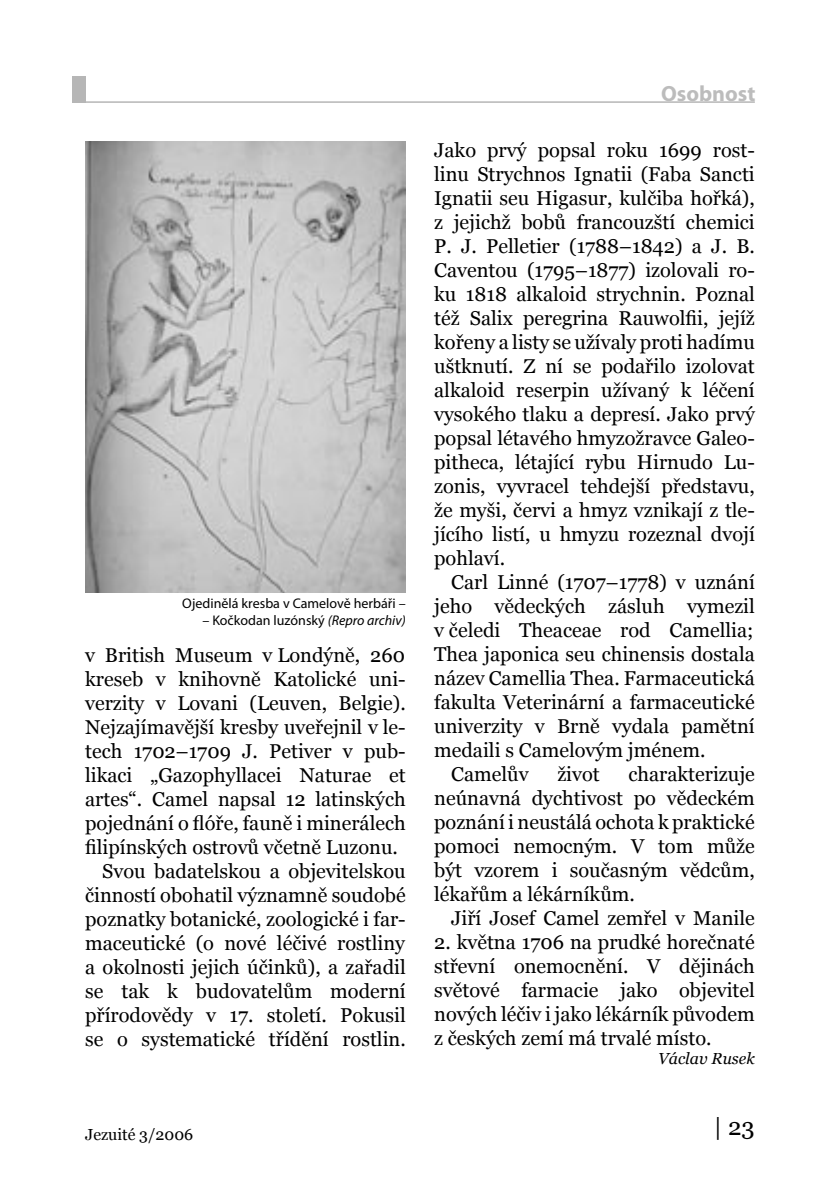
<style>
.page{position:relative;width:840px;height:1191px;background:#fff}
.page>*{position:absolute;margin:0;border:0;box-sizing:border-box;transform-origin:0 0}
.t1{font:24px "Georgia";color:#000}
.t2{font:700 22px "Myriad Pro";color:#bcbcbc}
.AM_bold{font:20px/24px "Georgia";color:#000;text-align:justify}
.t3{font:16px "Georgia";color:#000}
.Podpis_pod_clankem{font:italic 16px "Georgia";color:#000}
.AM_bold-2{font:14px "Myriad Pro";color:#000}
.s1{font-style:italic}
</style>
<div class="page">
<hr style="left:85px;top:101px;width:669px;height:2px;background:#b6b6b6">
<div style="left:72px;top:76px;width:13px;height:26px;background:#b6b6b6"></div>
<img style="left:85px;top:142px;width:320px;height:450px">
<p class="AM_bold-2" style="left:182px;top:596px;width:225px">Ojedinělá kresba v Camelově herbáři –</p>
<p class="AM_bold-2" style="left:202px;top:612px;width:205px">– Kočkodan luzónský <span class="s1">(Repro archiv)</span></p>
<p class="AM_bold" style="left:85px;top:643px;width:322px">v British Museum v Londýně, 260 kreseb v knihovně Katolické uni&shy;verzity v Lovani (Leuven, Belgie).<br>Nejzajímavější kresby uveřejnil v le&shy;tech 1702–1709 J. Petiver v pub&shy;likaci „Gazophyllacei Naturae et artes“. Camel napsal 12 latinských pojednání o flóře, fauně i minerálech filipínských ostrovů včetně Luzonu.</p>
<p class="AM_bold" style="left:85px;top:859px;width:322px;text-indent:17px">Svou badatelskou a objevitelskou činností obohatil významně soudobé poznatky botanické, zoologické i far&shy;maceutické (o nové léčivé rostliny a okolnosti jejich účinků), a zařadil se tak k budovatelům moderní přírodovědy v 17. století. Pokusil se o systematické třídění rostlin.</p>
<p class="t2" style="left:660px;top:81px;width:96px">Osobnost</p>
<p class="AM_bold" style="left:434px;top:138px;width:322px">Jako prvý popsal roku 1699 rost&shy;linu Strychnos Ignatii (Faba Sancti Ignatii seu Higasur, kulčiba hořká), z jejichž bobů francouzští chemici P. J. Pelletier (1788–1842) a J. B.<br>Caventou (1795–1877) izolovali ro&shy;ku 1818 alkaloid strychnin. Poznal též Salix peregrina Rauwolfii, jejíž kořeny a listy se užívaly proti hadímu uštknutí. Z ní se podařilo izolovat alkaloid reserpin užívaný k léčení vysokého tlaku a depresí. Jako prvý popsal létavého hmyzožravce Galeo&shy;pitheca, létající rybu Hirnudo Lu&shy;zonis, vyvracel tehdejší představu, že myši, červi a hmyz vznikají z tle&shy;jícího listí, u hmyzu rozeznal dvojí pohlaví.</p>
<p class="AM_bold" style="left:434px;top:570px;width:322px;text-indent:17px">Carl Linné (1707–1778) v uznání jeho vědeckých zásluh vymezil v čeledi Theaceae rod Camellia; Thea japonica seu chinensis dostala název Camellia Thea. Farmaceutická fakulta Veterinární a farmaceutické univerzity v Brně vydala pamětní medaili s Camelovým jménem.</p>
<p class="AM_bold" style="left:451px;top:762px;width:79px">Camelův</p>
<p class="AM_bold" style="left:557px;top:762px;width:44px">život</p>
<p class="AM_bold" style="left:434px;top:762px;width:322px;text-indent:194px">charakterizuje neúnavná dychtivost po vědeckém poznání i neustálá ochota k praktické pomoci nemocným. V tom může být vzorem i současným vědcům, lékařům a lékárníkům.</p>
<p class="AM_bold" style="left:451px;top:906px;width:305px">Jiří Josef Camel zemřel v Manile</p>
<p class="AM_bold" style="left:434px;top:930px;width:322px">2. května 1706 na prudké horečnaté střevní onemocnění. V dějinách světové farmacie jako objevitel nových léčiv i jako lékárník původem z českých zemí má trvalé místo.</p>
<p class="Podpis_pod_clankem" style="left:657px;top:1048px;width:98px">Václav Rusek</p>
<p class="t3" style="left:85px;top:1125px;width:110px">Jezuité 3/2006</p>
<p class="t1" style="left:713px;top:1112px;width:43px">| 23</p>
</div>
